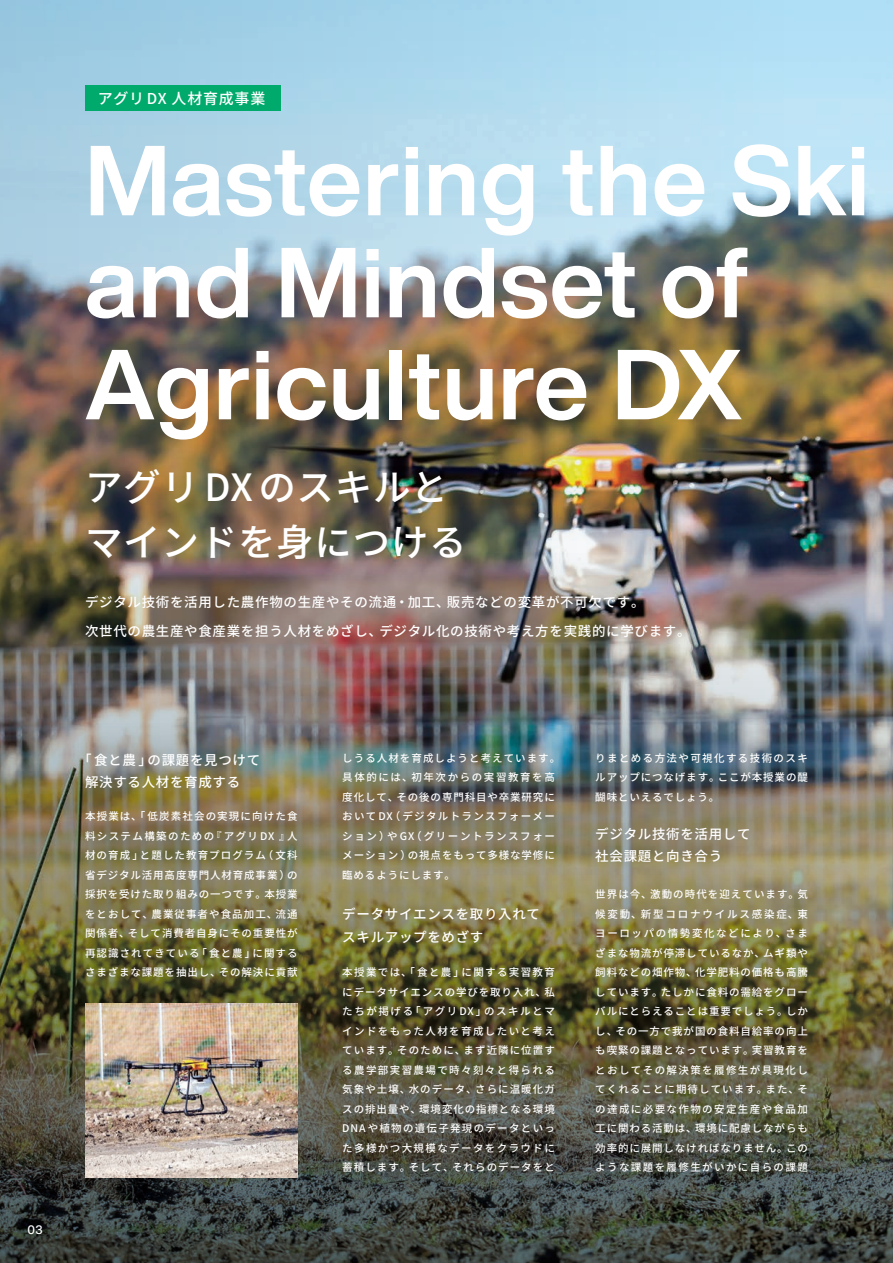
<style>
.page{position:relative;width:893px;height:1263px;background:#fff}
.page>*{position:absolute;margin:0;border:0;box-sizing:border-box;transform-origin:0 0}
.t1{font:700 97.5px/102px "Helvetica Now Display";letter-spacing:.01em;color:#fff}
.t2{font:500 37.5px/55.5px "Noto Sans CJ Kjp";letter-spacing:.02em;color:#fff}
.t3{font:500 15px "Noto Sans CJ Kjp";letter-spacing:.05em;color:#fff}
.t4{font:500 13.5px/22.5px "Noto Sans CJ Kjp";letter-spacing:.05em;color:#fff}
.t5{font:500 12px "Helvetica Now Display";color:#fff}
.t6{font:500 10.5px/19.5px "Noto Sans CJ Kjp";letter-spacing:.1em;color:#fff;text-align:justify}
</style>
<div class="page">
<img style="left:0;top:510px;width:787px;height:43px">
<img style="left:0;top:553px;width:893px;height:710px">
<img style="left:0;top:0;width:893px;height:510px">
<img style="left:85px;top:1014px;width:213px;height:164px">
<div style="left:49px;top:716px;width:285px;height:298px;background:#231f20;opacity:.2"></div>
<div style="left:306px;top:716px;width:285px;height:493px;background:#231f20;opacity:.2"></div>
<div style="left:559px;top:716px;width:285px;height:494px;background:#231f20;opacity:.2"></div>
<div style="left:85px;top:85px;width:196px;height:26px;background:#00a96c"></div>
<h3 class="t3" style="left:98px;top:90px;width:169px">アグリ DX 人材育成事業</h3>
<h1 class="t1" style="left:85px;top:130px;width:786px">Mastering the Ski and Mindset of<br>Agriculture DX</h1>
<h2 class="t2" style="left:85px;top:460px;width:383px">アグリ DX のスキルとマインドを身につける</h2>
<p class="t4" style="left:85px;top:588px;width:607px;line-height:28.5px">デジタル技術を活用した農作物の生産やその流通・加工、販売などの変革が不可欠です。<br>次世代の農生産や食産業を担う人材をめざし、デジタル化の技術や考え方を実践的に学びます。</p>
<p class="t4" style="left:85px;top:749px;width:177px;text-indent:-7px">「食と農」の課題を見つけて解決する人材を育成する</p>
<p class="t6" style="left:85px;top:807px;width:214px">本授業は、「低炭素社会の実現に向けた食料システム構築のための『アグリDX 』人材の育成」と題した教育プログラム（文科省デジタル活用高度専門人材育成事業）の採択を受けた取り組みの一つです。本授業をとおして、農業従事者や食品加工、流通関係者、そして消費者自身にその重要性が再認識されてきている「食と農」に関するさまざまな課題を抽出し、その解決に貢献</p>
<p class="t5" style="left:27px;top:1221px;width:17px">03</p>
<p class="t6" style="left:342px;top:748px;width:219px;text-align:left">しうる人材を育成しようと考えています。具体的には、初年次からの実習教育を高度化して、その後の専門科目や卒業研究においてDX（デジタルトランスフォーメーション）やGX（グリーントランスフォーメーション）の視点をもって多様な学修に臨めるようにします。</p>
<p class="t4" style="left:342px;top:903px;width:199px">データサイエンスを取り入れてスキルアップをめざす</p>
<p class="t6" style="left:342px;top:963px;width:214px">本授業では、「食と農」に関する実習教育にデータサイエンスの学びを取り入れ、私たちが掲げる「アグリDX」のスキルとマインドをもった人材を育成したいと考えています。そのために、まず近隣に位置する農学部実習農場で時々刻々と得られる気象や土壌、水のデータ、さらに温暖化ガスの排出量や、環境変化の指標となる環境DNAや植物の遺伝子発現のデータといった多様かつ大規模なデータをクラウドに蓄積します。そして、それらのデータをと</p>
<p class="t6" style="left:595px;top:748px;width:214px">りまとめる方法や可視化する技術のスキルアップにつなげます。ここが本授業の醍醐味といえるでしょう。</p>
<p class="t4" style="left:595px;top:823px;width:157px">デジタル技術を活用して社会課題と向き合う</p>
<p class="t6" style="left:595px;top:885px;width:214px">世界は今、激動の時代を迎えています。気候変動、新型コロナウイルス感染症、東ヨーロッパの情勢変化などにより、さまざまな物流が停滞しているなか、ムギ類や飼料などの畑作物、化学肥料の価格も高騰しています。たしかに食料の需給をグローバルにとらえることは重要でしょう。しかし、その一方で我が国の食料自給率の向上も喫緊の課題となっています。実習教育をとおしてその解決策を履修生が具現化してくれることに期待しています。また、その達成に必要な作物の安定生産や食品加工に関わる活動は、環境に配慮しながらも効率的に展開しなければなりません。このような課題を履修生がいかに自らの課題</p>
</div>
